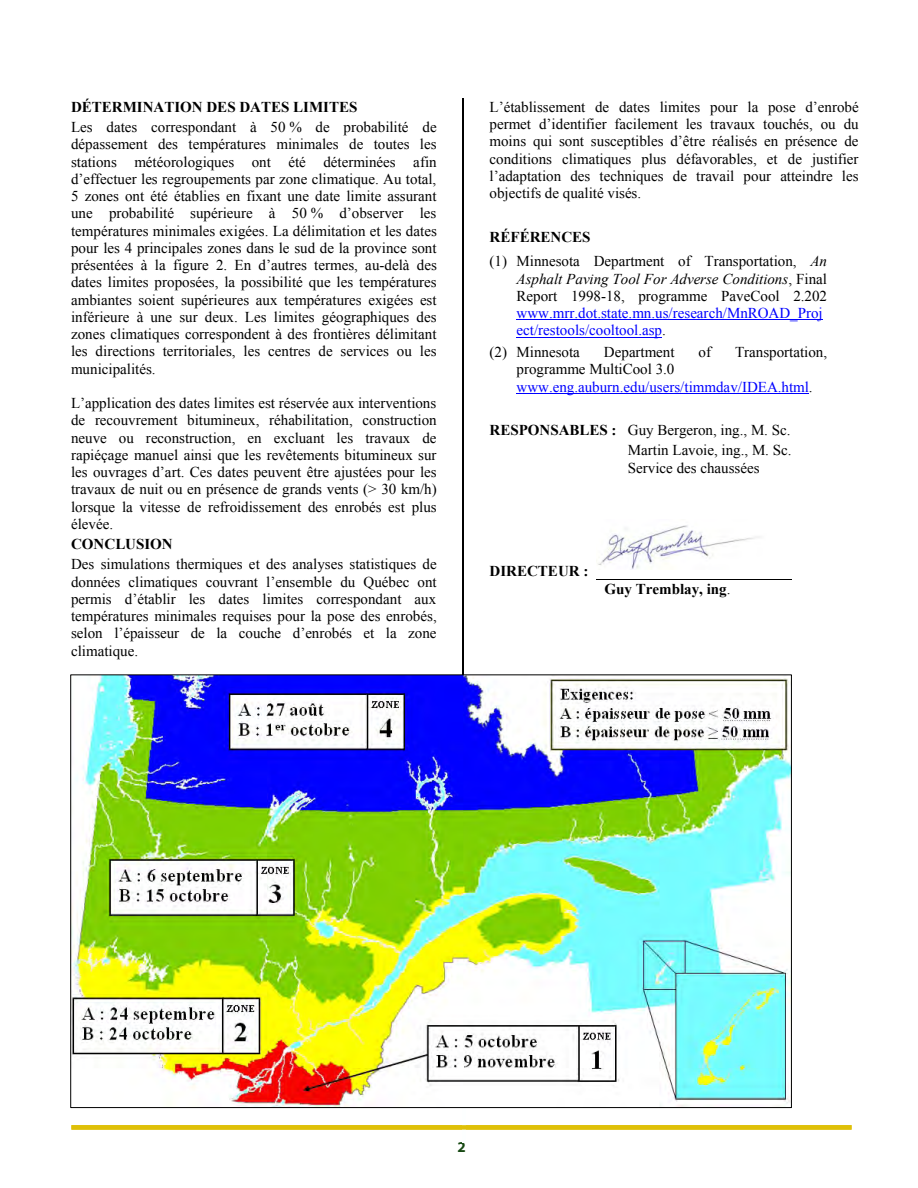
<style>
.page{position:relative;width:918px;height:1188px;background:#fff}
.page>*{position:absolute;margin:0;border:0;box-sizing:border-box;transform-origin:0 0}
.t1{font:15px/17.2px "Times New Roman";color:#000;text-align:justify}
.t2{font:15px/17.2px "Times New Roman";color:#00f}
.t3{font:700 15px "Times New Roman";color:#000}
.t4{font:700 15px "Myriad Pro";color:#174913}
.s1{font-weight:700}
.s2{font-style:italic}
.s3{font-style:italic;color:#000}
.s4{color:#000}
.s5{font-weight:400}
</style>
<div class="page">
<div style="left:71px;top:1125px;width:781px;height:5px;background:#dfc008"></div>
<hr style="left:517px;top:320px;width:306px;height:1px;background:#00f">
<hr style="left:517px;top:337px;width:145px;height:1px;background:#00f">
<hr style="left:517px;top:393px;width:292px;height:1px;background:#00f">
<hr style="left:596px;top:580px;width:195px;height:1px;background:#000">
<hr style="left:463px;top:98px;width:1px;height:944px;background:#000">
<img style="left:72px;top:676px;width:718px;height:430px">
<img style="left:597px;top:525px;width:162px;height:44px">
<p class="t1" style="left:71px;top:97px;width:367px;line-height:20.1px"><span class="s1">DÉTERMINATION DES DATES LIMITES<br></span>Les dates correspondant à 50 % de probabilité de</p>
<p class="t1" style="left:71px;top:135px;width:367px">dépassement des températures minimales de toutes les stations météorologiques ont été déterminées afin d’effectuer les regroupements par zone climatique. Au total, 5 zones ont été établies en fixant une date limite assurant une probabilité supérieure à 50 % d’observer les températures minimales exigées. La délimitation et les dates pour les 4 principales zones dans le sud de la province sont présentées à la figure 2. En d’autres termes, au-delà des dates limites proposées, la possibilité que les températures ambiantes soient supérieures aux températures exigées est inférieure à une sur deux. Les limites géographiques des zones climatiques correspondent à des frontières délimitant les directions territoriales, les centres de services ou les municipalités.</p>
<p class="t1" style="left:71px;top:394px;width:367px">L’application des dates limites est réservée aux interventions de recouvrement bitumineux, réhabilitation, construction neuve ou reconstruction, en excluant les travaux de rapiéçage manuel ainsi que les revêtements bitumineux sur les ouvrages d’art. Ces dates peuvent être ajustées pour les travaux de nuit ou en présence de grands vents (&gt; 30 km/h) lorsque la vitesse de refroidissement des enrobés est plus élevée.</p>
<p class="t1" style="left:71px;top:534px;width:367px;line-height:20px"><span class="s1">CONCLUSION<br></span>Des simulations thermiques et des analyses statistiques de</p>
<p class="t1" style="left:71px;top:573px;width:367px">données climatiques couvrant l’ensemble du Québec ont permis d’établir les dates limites correspondant aux températures minimales requises pour la pose des enrobés, selon l’épaisseur de la couche d’enrobés et la zone climatique.</p>
<p class="t1" style="left:490px;top:98px;width:371px">L’établissement de dates limites pour la pose d’enrobé permet d’identifier facilement les travaux touchés, ou du moins qui sont susceptibles d’être réalisés en présence de conditions climatiques plus défavorables, et de justifier l’adaptation des techniques de travail pour atteindre les objectifs de qualité visés.</p>
<p class="t1" style="left:490px;top:224px;width:339px;line-height:24.6px"><span class="s1">RÉFÉRENCES<br></span>(1) Minnesota Department of Transportation, <span class="s2">An</span></p>
<p class="t2" style="left:517px;top:270px;width:312px"><span class="s3">Asphalt Paving Tool For Adverse Conditions</span><span class="s4">, Final Report 1998-18, programme PaveCool 2.202 </span>www.mrr.dot.state.mn.us/research/MnROAD_Proj ect/restools/cooltool.asp<span class="s4">.</span></p>
<p class="t1" style="left:490px;top:343px;width:92px">(2) Minnesota</p>
<p class="t1" style="left:604px;top:343px;width:72px">Department</p>
<p class="t1" style="left:699px;top:343px;width:14px">of</p>
<p class="t1" style="left:735px;top:343px;width:93px">Transportation,</p>
<p class="t2" style="left:517px;top:360px;width:298px"><span class="s4">programme MultiCool 3.0 </span>www.eng.auburn.edu/users/timmdav/IDEA.html<span class="s4">.</span></p>
<p class="t1" style="left:490px;top:420px;width:303px;line-height:20.2px;text-align:right"><span class="s1">RESPONSABLES :</span> Guy Bergeron, ing., M. Sc.<br>Martin Lavoie, ing., M. Sc.</p>
<p class="t1" style="left:628px;top:459px;width:133px">Service des chaussées</p>
<p class="t3" style="left:490px;top:561px;width:100px">DIRECTEUR :</p>
<p class="t3" style="left:605px;top:579px;width:127px">Guy Tremblay, ing<span class="s5">.</span></p>
<p class="t4" style="left:457px;top:1138px;width:10px">2</p>
</div>
